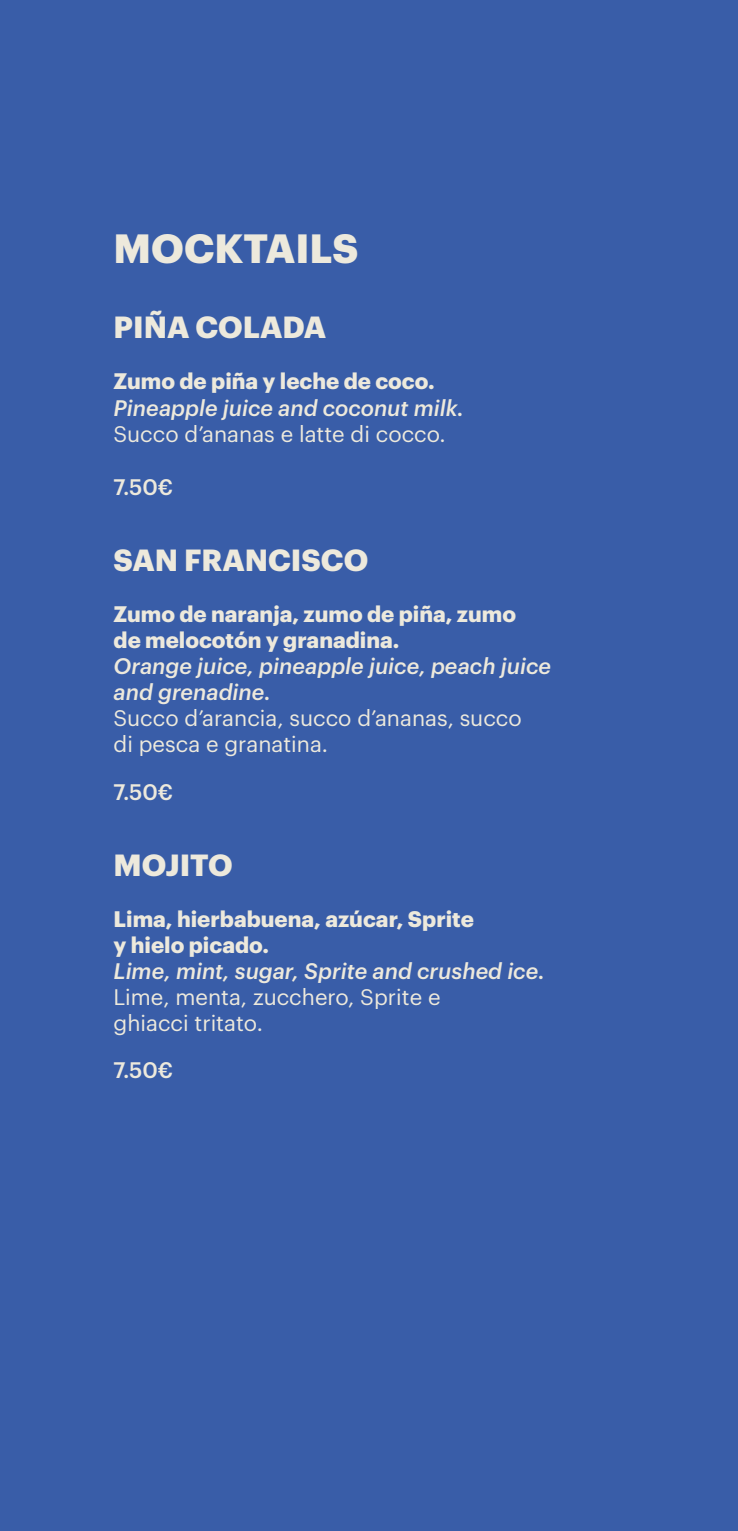
<style>
.page{position:relative;width:738px;height:1531px;background:#fff}
.page>*{position:absolute;margin:0;border:0;box-sizing:border-box;transform-origin:0 0}
.t1{font:700 40px "Graphik";color:#ede9dc}
.t2{font:700 30px "Graphik";color:#ede9dc}
.t3{font:22px/26px "Graphik";color:#ede9dc}
.t4{font:700 22px/26px "Graphik";color:#ede9dc}
.t5{font:italic 500 22px/26px "Graphik";color:#ede9dc}
.t6{font:500 22px "Graphik";color:#ede9dc}
</style>
<div class="page">
<div style="left:0;top:0;width:737px;height:1531px;background:#395da8"></div>
<h1 class="t1" style="left:113px;top:218px;width:246px">MOCKTAILS</h1>
<h2 class="t2" style="left:113px;top:304px;width:214px">PIÑA COLADA</h2>
<p class="t4" style="left:113px;top:366px;width:322px">Zumo de piña y leche de coco.</p>
<p class="t5" style="left:113px;top:393px;width:351px">Pineapple juice and coconut milk.</p>
<p class="t3" style="left:113px;top:419px;width:333px">Succo d’ananas e latte di cocco.</p>
<p class="t6" style="left:113px;top:470px;width:61px">7.50€</p>
<h2 class="t2" style="left:113px;top:537px;width:256px">SAN FRANCISCO</h2>
<p class="t4" style="left:113px;top:599px;width:404px">Zumo de naranja, zumo de piña, zumo de melocotón y granadina.</p>
<p class="t5" style="left:113px;top:651px;width:438px">Orange juice, pineapple juice, peach juice and grenadine.</p>
<p class="t3" style="left:113px;top:703px;width:409px">Succo d’arancia, succo d’ananas, succo di pesca e granatina.</p>
<p class="t6" style="left:113px;top:775px;width:61px">7.50€</p>
<h2 class="t2" style="left:113px;top:842px;width:121px">MOJITO</h2>
<p class="t4" style="left:113px;top:903px;width:361px">Lima, hierbabuena, azúcar, Sprite y hielo picado.</p>
<p class="t5" style="left:113px;top:955px;width:432px">Lime, mint, sugar, Sprite and crushed ice.</p>
<p class="t3" style="left:113px;top:982px;width:328px">Lime, menta, zucchero, Sprite e ghiacci tritato.</p>
<p class="t6" style="left:113px;top:1053px;width:61px">7.50€</p>
</div>
